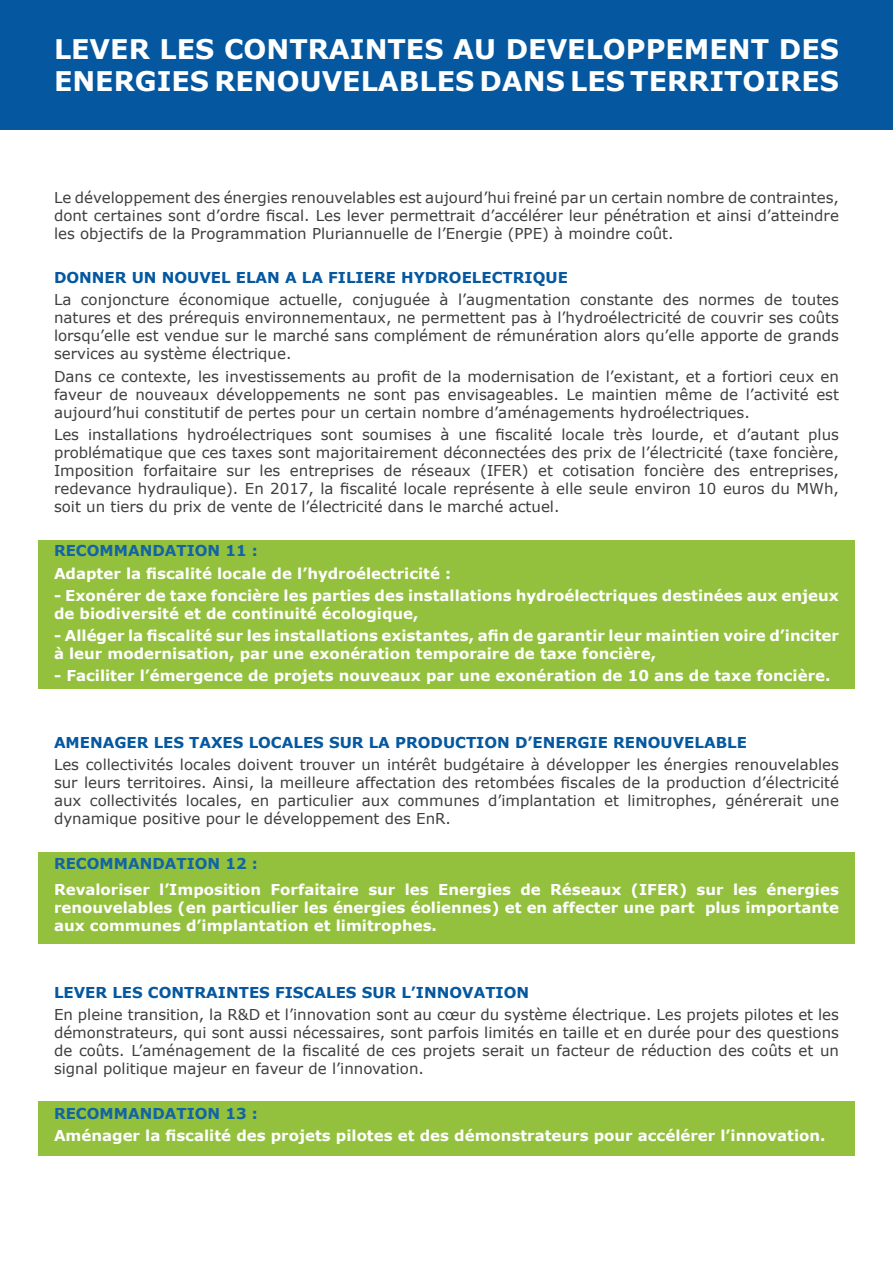
<style>
.page{position:relative;width:893px;height:1263px;background:#fff}
.page>*{position:absolute;margin:0;border:0;box-sizing:border-box;transform-origin:0 0}
.t1{font:700 27px/32.4px "Verdana";color:#fff}
.t2{font:15px/18px "Verdana";color:#3e3e3f;text-align:justify}
.t3{font:700 15px/18px "Verdana";color:#fff}
.t4{font:700 15px "Verdana";color:#05589f}
.t5{font:700 15px "Verdana";color:#1264a6}
</style>
<div class="page">
<div style="left:0;top:0;width:893px;height:130px;background:#05589f"></div>
<div style="left:38px;top:1101px;width:817px;height:55px;background:#93c03d"></div>
<div style="left:38px;top:853px;width:817px;height:91px;background:#93c03d"></div>
<div style="left:38px;top:540px;width:817px;height:149px;background:#93c03d"></div>
<h1 class="t1" style="left:54px;top:32px;width:786px">LEVER LES CONTRAINTES AU DEVELOPPEMENT DES<br>ENERGIES RENOUVELABLES DANS LES TERRITOIRES</h1>
<p class="t2" style="left:54px;top:188px;width:786px">Le développement des énergies renouvelables est aujourd’hui freiné par un certain nombre de contraintes, dont certaines sont d’ordre fiscal. Les lever permettrait d’accélérer leur pénétration et ainsi d’atteindre les objectifs de la Programmation Pluriannuelle de l’Energie (PPE) à moindre coût.</p>
<p class="t4" style="left:54px;top:267px;width:515px">DONNER UN NOUVEL ELAN A LA FILIERE HYDROELECTRIQUE</p>
<p class="t2" style="left:54px;top:291px;width:786px">La conjoncture économique actuelle, conjuguée à l’augmentation constante des normes de toutes natures et des prérequis environnementaux, ne permettent pas à l’hydroélectricité de couvrir ses coûts lorsqu’elle est vendue sur le marché sans complément de rémunération alors qu’elle apporte de grands services au système électrique.</p>
<p class="t2" style="left:54px;top:367px;width:786px">Dans ce contexte, les investissements au profit de la modernisation de l’existant, et a fortiori ceux en faveur de nouveaux développements ne sont pas envisageables. Le maintien même de l’activité est aujourd’hui constitutif de pertes pour un certain nombre d’aménagements hydroélectriques.</p>
<p class="t2" style="left:54px;top:425px;width:786px">Les installations hydroélectriques sont soumises à une fiscalité locale très lourde, et d’autant plus problématique que ces taxes sont majoritairement déconnectées des prix de l’électricité (taxe foncière, Imposition forfaitaire sur les entreprises de réseaux (IFER) et cotisation foncière des entreprises, redevance hydraulique). En 2017, la fiscalité locale représente à elle seule environ 10 euros du MWh, soit un tiers du prix de vente de l’électricité dans le marché actuel.</p>
<p class="t5" style="left:54px;top:540px;width:205px">RECOMMANDATION 11 :</p>
<p class="t3" style="left:54px;top:564px;width:399px">Adapter la fiscalité locale de l’hydroélectricité :</p>
<p class="t3" style="left:54px;top:586px;width:786px">- Exonérer de taxe foncière les parties des installations hydroélectriques destinées aux enjeux de biodiversité et de continuité écologique,</p>
<p class="t3" style="left:54px;top:626px;width:786px">- Alléger la fiscalité sur les installations existantes, afin de garantir leur maintien voire d’inciter à leur modernisation, par une exonération temporaire de taxe foncière,</p>
<p class="t3" style="left:54px;top:667px;width:778px">- Faciliter l’émergence de projets nouveaux par une exonération de 10 ans de taxe foncière.</p>
<p class="t4" style="left:54px;top:732px;width:694px">AMENAGER LES TAXES LOCALES SUR LA PRODUCTION D’ENERGIE RENOUVELABLE</p>
<p class="t2" style="left:54px;top:756px;width:786px">Les collectivités locales doivent trouver un intérêt budgétaire à développer les énergies renouvelables sur leurs territoires. Ainsi, la meilleure affectation des retombées fiscales de la production d’électricité aux collectivités locales, en particulier aux communes d’implantation et limitrophes, générerait une dynamique positive pour le développement des EnR.</p>
<p class="t5" style="left:54px;top:853px;width:205px">RECOMMANDATION 12 :</p>
<p class="t3" style="left:54px;top:881px;width:786px;text-align:justify">Revaloriser l’Imposition Forfaitaire sur les Energies de Réseaux (IFER) sur les énergies renouvelables (en particulier les énergies éoliennes) et en affecter une part plus importante aux communes d’implantation et limitrophes.</p>
<p class="t4" style="left:54px;top:982px;width:477px">LEVER LES CONTRAINTES FISCALES SUR L’INNOVATION</p>
<p class="t2" style="left:54px;top:1006px;width:786px">En pleine transition, la R&amp;D et l’innovation sont au cœur du système électrique. Les projets pilotes et les démonstrateurs, qui sont aussi nécessaires, sont parfois limités en taille et en durée pour des questions de coûts. L’aménagement de la fiscalité de ces projets serait un facteur de réduction des coûts et un signal politique majeur en faveur de l’innovation.</p>
<p class="t5" style="left:54px;top:1103px;width:205px">RECOMMANDATION 13 :</p>
<p class="t3" style="left:54px;top:1126px;width:773px">Aménager la fiscalité des projets pilotes et des démonstrateurs pour accélérer l’innovation.</p>
</div>
